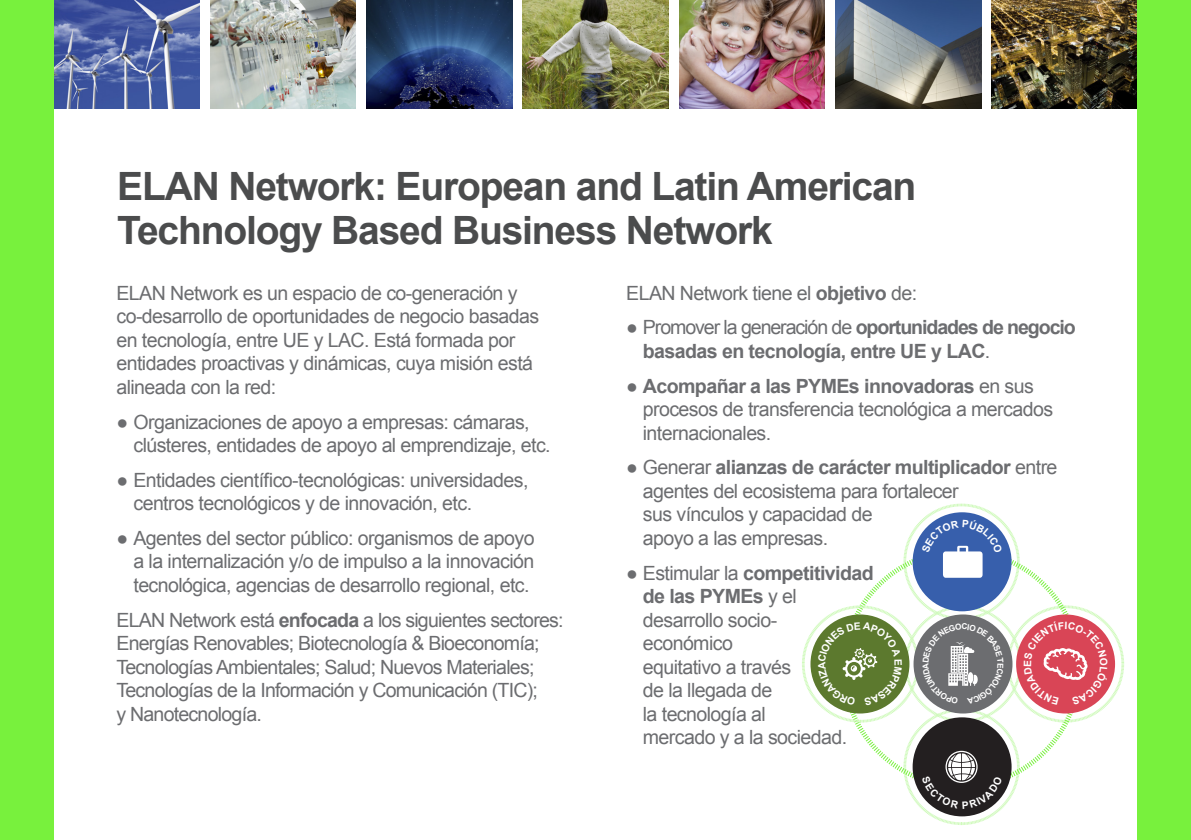
<style>
.page{position:relative;width:1191px;height:840px;background:#fff}
.page>*{position:absolute;margin:0;border:0;box-sizing:border-box;transform-origin:0 0}
.t1{font:700 39px/43.2px "Arial";letter-spacing:-.03em;color:#4b4c4d}
.t2{font:19.6px/23.6px "Arial";letter-spacing:-.03em;color:#6c6d70}
.t3{font:700 19.6px/23.6px "Arial";letter-spacing:-.03em;color:#6c6d70}
.s1{font-weight:700}
.s2{font-weight:400}
</style>
<div class="page">
<img style="left:54px;top:0;width:145px;height:109px">
<img style="left:210px;top:0;width:146px;height:109px">
<img style="left:366px;top:0;width:146px;height:109px">
<img style="left:991px;top:0;width:146px;height:109px">
<img style="left:679px;top:0;width:145px;height:109px">
<img style="left:835px;top:0;width:146px;height:109px">
<img style="left:523px;top:0;width:145px;height:109px">
<div style="left:1137px;top:0;width:54px;height:839px;background:#78f13d"></div>
<div style="left:0;top:0;width:54px;height:839px;background:#78f13d"></div>
<svg style="left:802px;top:503px;width:322px;height:322px"></svg>
<p class="t1" style="left:117px;top:166px;width:800px">ELAN Network: European and Latin American<br>Technology Based Business Network</p>
<p class="t2" style="left:116px;top:281px;width:424px">ELAN Network es un espacio de co-generación y co-desarrollo de oportunidades de negocio basadas en tecnología, entre UE y LAC. Está formada por entidades proactivas y dinámicas, cuya misión está alineada con la red:</p>
<p class="t2" style="left:133px;top:410px;width:419px;text-indent:-17px">● Organizaciones de apoyo a empresas: cámaras, clústeres, entidades de apoyo al emprendizaje, etc.</p>
<p class="t2" style="left:133px;top:468px;width:396px;text-indent:-17px">● Entidades científico-tecnológicas: universidades, centros tecnológicos y de innovación, etc.</p>
<p class="t2" style="left:133px;top:526px;width:402px;text-align:justify;text-indent:-17px">● Agentes del sector público: organismos de apoyo a la internalización y/o de impulso a la innovación tecnológica, agencias de desarrollo regional, etc.</p>
<p class="t2" style="left:116px;top:607px;width:449px">ELAN Network está <span class="s1">enfocada</span> a los siguientes sectores:<br>Energías Renovables; Biotecnología &amp; Bioeconomía; Tecnologías Ambientales; Salud; Nuevos Materiales; Tecnologías de la Información y Comunicación (TIC);<br>y Nanotecnología.</p>
<p class="t2" style="left:626px;top:281px;width:292px">ELAN Network tiene el <span class="s1">objetivo</span> de:</p>
<p class="t3" style="left:643px;top:316px;width:434px;text-indent:-17px"><span class="s2">● Promover la generación de</span> oportunidades de negocio basadas en tecnología, entre UE y LAC<span class="s2">.</span></p>
<p class="t2" style="left:643px;top:374px;width:412px;text-indent:-17px">● <span class="s1">Acompañar a las PYMEs innovadoras</span> en sus procesos de transferencia tecnológica a mercados internacionales.</p>
<p class="t2" style="left:643px;top:455px;width:416px;text-indent:-17px">● Generar <span class="s1">alianzas de carácter multiplicador</span> entre agentes del ecosistema para fortalecer<br>sus vínculos y capacidad de<br>apoyo a las empresas.</p>
<p class="t2" style="left:643px;top:560px;width:232px;text-indent:-17px">● Estimular la <span class="s1">competitividad de las PYMEs</span> y el desarrollo socio-<br>económico<br>equitativo a través<br>de la llegada de<br>la tecnología al<br>mercado y a la sociedad.</p>
</div>
